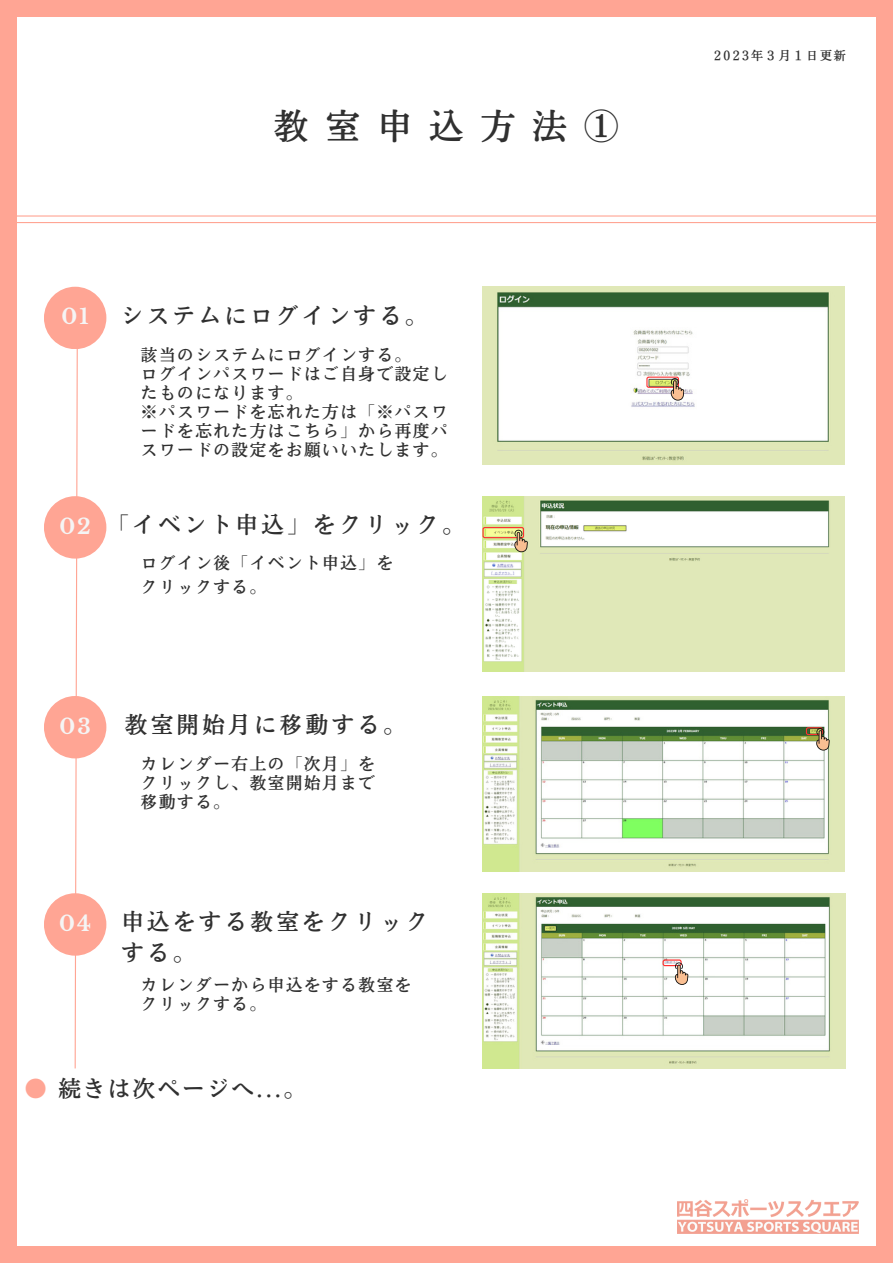
<style>
.page{position:relative;width:893px;height:1264px;background:#fff}
.page>*{position:absolute;margin:0;border:0;box-sizing:border-box;transform-origin:0 0}
.t1{font:34.5px "Nud Motoya Mincho Std W5";letter-spacing:.5em;color:#303030}
.t2{font:22.5px/30.3px "Nud Motoya Mincho Std W5";letter-spacing:.15em;color:#303030}
.t3{font:22.5px "Nud Motoya Mincho Std W5";letter-spacing:.1em;color:#303030}
.t4{font:700 21px "Libre Baskerville";letter-spacing:.1em;color:#f5f5f5}
.t5{font:16.5px/19px "Nud Motoya Mincho Std W5";letter-spacing:.1em;color:#303030}
.t6{font:12px "Nud Motoya Mincho Std W5";letter-spacing:.15em;color:#303030}
.s1{color:#ffa594}
</style>
<div class="page">
<div style="left:0;top:0;width:892px;height:16px;background:#ffa594"></div>
<div style="left:0;top:1245px;width:892px;height:17px;background:#ffa594"></div>
<div style="left:0;top:0;width:16px;height:1262px;background:#ffa594"></div>
<div style="left:876px;top:0;width:16px;height:1262px;background:#ffa594"></div>
<svg style="left:74px;top:349px;width:4px;height:720px"></svg>
<hr style="left:0;top:222px;width:892px;height:1px;background:#ffa594">
<hr style="left:0;top:215px;width:892px;height:1px;background:#ffa594">
<div style="left:44px;top:287px;width:62px;height:62px;background:#ffa594;border-radius:50%"></div>
<div style="left:44px;top:496px;width:62px;height:62px;background:#ffa594;border-radius:50%"></div>
<div style="left:44px;top:696px;width:62px;height:62px;background:#ffa594;border-radius:50%"></div>
<div style="left:44px;top:893px;width:62px;height:62px;background:#ffa594;border-radius:50%"></div>
<img style="left:677px;top:1199px;width:181px;height:34px">
<img style="left:482px;top:287px;width:362px;height:177px">
<img style="left:482px;top:496px;width:362px;height:175px">
<img style="left:482px;top:696px;width:362px;height:175px">
<img style="left:482px;top:893px;width:363px;height:175px">
<svg style="left:646px;top:376px;width:38px;height:24px"></svg>
<svg style="left:482px;top:527px;width:45px;height:25px"></svg>
<svg style="left:805px;top:727px;width:24px;height:23px"></svg>
<svg style="left:662px;top:959px;width:26px;height:25px"></svg>
<h1 class="t1" style="left:274px;top:109px;width:346px">教室申込方法①</h1>
<p class="t4" style="left:62px;top:304px;width:29px">01</p>
<p class="t4" style="left:59px;top:513px;width:33px">02</p>
<h2 class="t2" style="left:121px;top:300px;width:308px">システムにログインする。</h2>
<p class="t5" style="left:141px;top:345px;width:308px">該当のシステムにログインする。<br>ログインパスワードはご自身で設定したものになります。<br>※パスワードを忘れた方は「※パスワードを忘れた方はこちら」から再度パスワードの設定をお願いいたします。</p>
<h2 class="t2" style="left:106px;top:509px;width:360px">「イベント申込」をクリック。</h2>
<p class="t5" style="left:141px;top:551px;width:254px;line-height:23.5px">ログイン後「イベント申込」をクリックする。</p>
<p class="t4" style="left:59px;top:713px;width:33px">03</p>
<h2 class="t2" style="left:125px;top:709px;width:282px">教室開始月に移動する。</h2>
<p class="t5" style="left:141px;top:754px;width:235px;text-align:justify">カレンダー右上の「次月」をクリックし、教室開始月まで移動する。</p>
<p class="t4" style="left:59px;top:910px;width:33px">04</p>
<h2 class="t2" style="left:121px;top:906px;width:308px">申込をする教室をクリックする。</h2>
<p class="t5" style="left:141px;top:975px;width:272px">カレンダーから申込をする教室をクリックする。</p>
<h2 class="t3" style="left:25px;top:1077px;width:283px"><span class="s1">●</span> 続きは次ページへ...。</h2>
<p class="t6" style="left:714px;top:49px;width:133px">2023年３月１日更新</p>
</div>
